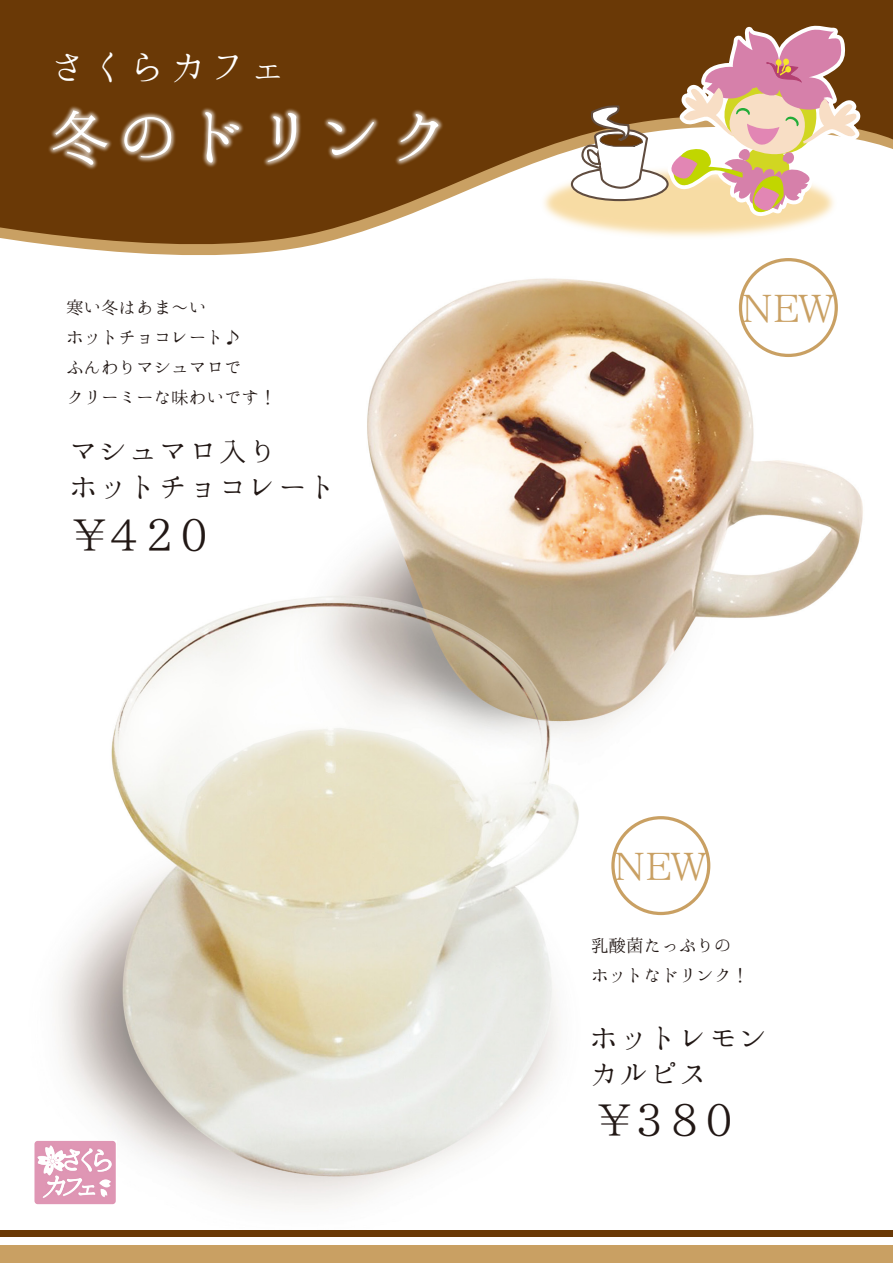
<style>
.page{position:relative;width:893px;height:1263px;background:#fff}
.page>*{position:absolute;margin:0;border:0;box-sizing:border-box;transform-origin:0 0}
.t1{font:67.8px "Hannari Mincho";color:#fff}
.t2{font:49.65px "Hannari Mincho";letter-spacing:-.3em;color:#221815}
.t3{font:43.2px "Hannari Mincho";letter-spacing:-.3em;color:#c9a063}
.t4{font:40.05px "Hannari Mincho";color:#fff}
.t5{font:31.5px/36px "Hannari Mincho";letter-spacing:-.05em;color:#221815}
.t6{font:19.5px/30px "Hannari Mincho";letter-spacing:-.1em;color:#221815}
</style>
<div class="page">
<img style="left:12px;top:285px;width:881px;height:952px">
<svg style="left:0;top:0;width:658px;height:255px;background:#825729"></svg>
<img style="left:0;top:45px;width:512px;height:179px">
<svg style="left:611px;top:816px;width:99px;height:99px"></svg>
<svg style="left:739px;top:287px;width:99px;height:70px"></svg>
<img style="left:494px;top:120px;width:391px;height:167px">
<svg style="left:658px;top:0;width:235px;height:233px"></svg>
<svg style="left:667px;top:28px;width:191px;height:196px"></svg>
<svg style="left:572px;top:168px;width:96px;height:32px"></svg>
<svg style="left:580px;top:105px;width:69px;height:100px"></svg>
<div style="left:0;top:1245px;width:893px;height:18px;background:#c9a063"></div>
<div style="left:0;top:1230px;width:893px;height:6px;background:#6a3906"></div>
<div style="left:33px;top:1140px;width:84px;height:64px;background:#fff"></div>
<img style="left:34px;top:1141px;width:82px;height:63px">
<h3 class="t4" style="left:49px;top:46px;width:242px">さくらカフェ</h3>
<h1 class="t1" style="left:49px;top:101px;width:408px">冬のドリンク</h1>
<p class="t6" style="left:66px;top:292px;width:179px">寒い冬はあま～い<br>ホットチョコレート♪</p>
<h3 class="t3" style="left:738px;top:286px;width:103px">ＮＥＷ</h3>
<p class="t6" style="left:66px;top:352px;width:214px">ふんわりマシュマロで<br>クリーミーな味わいです！</p>
<h3 class="t5" style="left:69px;top:432px;width:272px">マシュマロ入り<br>ホットチョコレート</h3>
<h2 class="t2" style="left:67px;top:509px;width:155px">￥４２０</h2>
<h3 class="t3" style="left:610px;top:844px;width:103px">ＮＥＷ</h3>
<p class="t6" style="left:591px;top:929px;width:161px">乳酸菌たっぷりのホットなドリンク！</p>
<h3 class="t5" style="left:589px;top:1019px;width:183px">ホットレモンカルピス</h3>
<h2 class="t2" style="left:592px;top:1094px;width:155px">￥３８０</h2>
</div>
